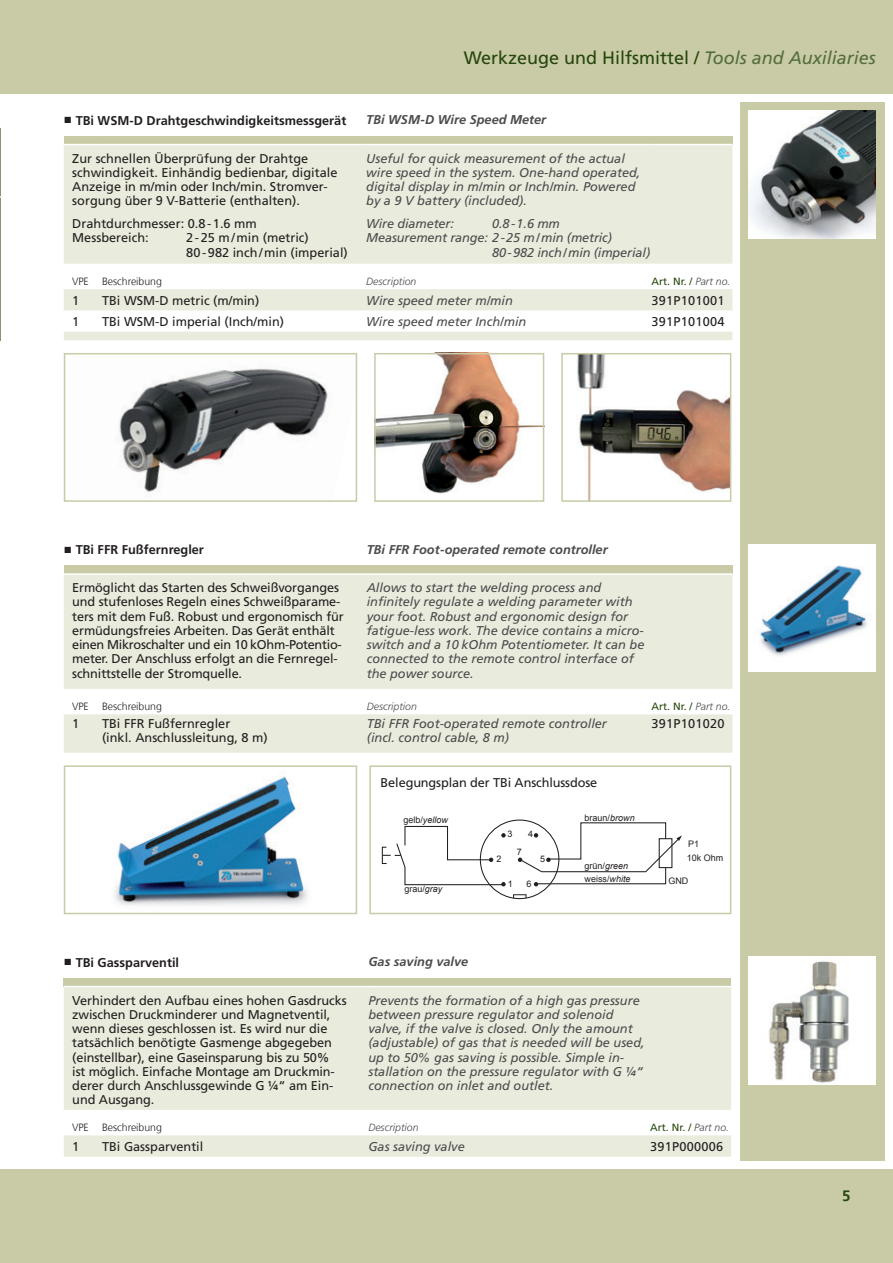
<style>
.page{position:relative;width:893px;height:1263px;background:#fff}
.page>*{position:absolute;margin:0;border:0;box-sizing:border-box;transform-origin:0 0}
.t1{font:18px "Frutiger LT Std";color:#26460a}
.t2{font:700 15px "Frutiger";color:#26460a}
.t3{font:12.75px/14.2px "Frutiger LT Std";letter-spacing:-.005em;color:#231f20}
.t4{font:italic 12.75px/14.2px "Frutiger LT Std";color:#4b4c4d}
.t5{font:700 12.75px "Frutiger LT Std";color:#231f20}
.t6{font:italic 700 12.75px "Frutiger LT Std";color:#4b4c4d}
.t7{font:12.75px "Frutiger LT Std";letter-spacing:.02em;color:#231f20}
.t8{font:300 10.5px "Frutiger";color:#231f20}
.t9{font:10.5px "Frutiger LT Std";color:#26460a}
.t10{font:italic 300 10.5px "Frutiger LT Std";color:#4b4c4d}
.t11{font:9px/14px "Arial";color:#231f20}
.t12{font:italic 9px "Arial";color:#231f20}
.s1{font-style:italic;color:#556d3d}
.s2{font-family:"Times New Roman";font-weight:400;font-size:13.5px}
.s3{font-weight:300;font-style:italic;color:#4b4c4d}
.s4{font-style:normal}
.s5{font-style:italic}
</style>
<div class="page">
<div style="left:740px;top:102px;width:144px;height:1059px;background:#c9cba7"></div>
<div style="left:0;top:1169px;width:893px;height:94px;background:#c9cba7"></div>
<div style="left:0;top:0;width:893px;height:94px;background:#c9cba7"></div>
<img style="left:748px;top:111px;width:128px;height:127px">
<img style="left:377px;top:356px;width:164px;height:138px">
<div style="left:374px;top:353px;width:170px;height:149px;border:2px solid #c9cba7"></div>
<img style="left:576px;top:356px;width:152px;height:143px">
<div style="left:561px;top:353px;width:170px;height:149px;border:2px solid #c9cba7"></div>
<img style="left:119px;top:368px;width:209px;height:124px">
<div style="left:64px;top:353px;width:293px;height:149px;border:2px solid #c9cba7"></div>
<img style="left:748px;top:544px;width:128px;height:128px">
<div style="left:64px;top:136px;width:668px;height:9px;background:#c9cba7"></div>
<svg style="left:64px;top:145px;width:668px;height:195px;fill:#e9ebdc"></svg>
<hr style="left:64px;top:144px;width:38px;height:1px;background:#fff">
<hr style="left:102px;top:144px;width:264px;height:1px;background:#fff">
<hr style="left:366px;top:144px;width:285px;height:1px;background:#fff">
<hr style="left:651px;top:144px;width:81px;height:1px;background:#fff">
<img style="left:114px;top:776px;width:194px;height:130px">
<div style="left:64px;top:765px;width:293px;height:149px;border:2px solid #c9cba7"></div>
<div style="left:369px;top:765px;width:362px;height:149px;background:#fff;border:2px solid #c9cba7"></div>
<div style="left:64px;top:566px;width:668px;height:8px;background:#c9cba7"></div>
<svg style="left:64px;top:575px;width:668px;height:178px;background:#ecede1"></svg>
<hr style="left:64px;top:573px;width:38px;height:2px;background:#fff">
<hr style="left:102px;top:573px;width:265px;height:2px;background:#fff">
<hr style="left:367px;top:573px;width:284px;height:2px;background:#fff">
<hr style="left:651px;top:573px;width:81px;height:2px;background:#fff">
<img style="left:748px;top:957px;width:128px;height:127px">
<div style="left:64px;top:978px;width:667px;height:8px;background:#c9cba7"></div>
<svg style="left:64px;top:987px;width:667px;height:170px;background:#eceee1"></svg>
<svg style="left:382px;top:825px;width:124px;height:61px"></svg>
<div style="left:382px;top:847px;width:5px;height:17px;border:1px solid #231f20"></div>
<div style="left:513px;top:894px;width:13px;height:4px;border:1px solid #231f20"></div>
<svg style="left:518px;top:822px;width:164px;height:64px"></svg>
<h1 class="t1" style="left:464px;top:47px;width:414px">Werkzeuge und Hilfsmittel / <span class="s1">Tools and Auxiliaries</span></h1>
<p class="t5" style="left:64px;top:113px;width:284px"><span class="s2">■</span> TBi WSM-D Drahtgeschwindigkeitsmessgerät</p>
<p class="t6" style="left:366px;top:112px;width:181px">TBi WSM-D Wire Speed Meter</p>
<p class="t3" style="left:72px;top:151px;width:267px">Zur schnellen Überprüfung der Drahtge schwindigkeit. Einhändig bedienbar, digitale Anzeige in m/min oder Inch/min. Stromver&shy;sorgung über 9 V-Batterie (enthalten).</p>
<p class="t3" style="left:72px;top:217px;width:186px">Drahtdurchmesser: 0.8-1.6 mm<br>Messbereich:</p>
<p class="t4" style="left:366px;top:151px;width:276px">Useful for quick measurement of the actual wire speed in the system. One-hand operated, digital display in m/min or Inch/min. Powered by a 9 V battery (included).</p>
<p class="t4" style="left:366px;top:217px;width:89px">Wire diameter:</p>
<p class="t4" style="left:492px;top:217px;width:69px">0.8-1.6 mm</p>
<p class="t4" style="left:366px;top:231px;width:247px">Measurement range: 2-25 m/min (metric)</p>
<p class="t4" style="left:492px;top:245px;width:160px">80-982 inch/min (imperial)</p>
<p class="t3" style="left:186px;top:231px;width:163px">2-25 m/min (metric)<br>80-982 inch/min (imperial)</p>
<p class="t8" style="left:72px;top:275px;width:18px">VPE</p>
<p class="t8" style="left:102px;top:275px;width:61px">Beschreibung</p>
<p class="t10" style="left:366px;top:275px;width:52px">Description</p>
<p class="t9" style="left:651px;top:275px;width:80px">Art. Nr. / <span class="s3">Part no.</span></p>
<p class="t3" style="left:72px;top:293px;width:9px">1</p>
<p class="t3" style="left:102px;top:293px;width:159px">TBi WSM-D metric (m/min)</p>
<p class="t4" style="left:366px;top:293px;width:148px">Wire speed meter m/min</p>
<p class="t7" style="left:651px;top:293px;width:75px">391P101001</p>
<p class="t3" style="left:72px;top:314px;width:9px">1</p>
<p class="t3" style="left:102px;top:314px;width:184px">TBi WSM-D imperial (Inch/min)</p>
<p class="t4" style="left:366px;top:314px;width:162px">Wire speed meter Inch/min</p>
<p class="t7" style="left:651px;top:314px;width:75px">391P101004</p>
<p class="t5" style="left:64px;top:542px;width:142px"><span class="s2">■</span> TBi FFR Fußfernregler</p>
<p class="t6" style="left:367px;top:542px;width:242px">TBi FFR Foot-operated remote controller</p>
<p class="t3" style="left:72px;top:581px;width:273px">Ermöglicht das Starten des Schweißvorganges und stufenloses Regeln eines Schweißparame&shy;ters mit dem Fuß. Robust und ergonomisch für ermüdungsfreies Arbeiten. Das Gerät enthält einen Mikroschalter und ein 10 kOhm-Potentio&shy;meter. Der Anschluss erfolgt an die Fernregel&shy;schnittstelle der Stromquelle.</p>
<p class="t4" style="left:367px;top:581px;width:279px">Allows to start the welding process and infinitely regulate a welding parameter with your foot. Robust and ergonomic design for fatigue-less work. The device contains a micro&shy;switch and a 10 kOhm Potentiometer. It can be connected to the remote control interface of the power source.</p>
<p class="t8" style="left:72px;top:701px;width:18px">VPE</p>
<p class="t8" style="left:102px;top:701px;width:61px">Beschreibung</p>
<p class="t10" style="left:367px;top:700px;width:52px">Description</p>
<p class="t9" style="left:651px;top:700px;width:80px">Art. Nr. / <span class="s3">Part no.</span></p>
<p class="t3" style="left:72px;top:717px;width:9px">1</p>
<p class="t3" style="left:102px;top:717px;width:167px">TBi FFR Fußfernregler<br>(inkl. Anschlussleitung, 8 m)</p>
<p class="t4" style="left:367px;top:717px;width:242px">TBi FFR Foot-operated remote controller (incl. control cable, 8 m)</p>
<p class="t7" style="left:651px;top:716px;width:75px">391P101020</p>
<p class="t3" style="left:381px;top:776px;width:218px">Belegungsplan der TBi Anschlussdose</p>
<p class="t12" style="left:403px;top:814px;width:46px"><span class="s4">gelb/</span>yellow</p>
<p class="t11" style="left:585px;top:811px;width:52px">braun/<span class="s5">brown</span></p>
<p class="t11" style="left:585px;top:859px;width:48px;line-height:13.2px">grün/<span class="s5">green </span>weiss/<span class="s5">white</span></p>
<p class="t11" style="left:404px;top:882px;width:40px">grau/<span class="s5">gray</span></p>
<p class="t11" style="left:508px;top:827px;width:7px">3</p>
<p class="t11" style="left:528px;top:827px;width:7px">4</p>
<p class="t11" style="left:517px;top:845px;width:7px">7</p>
<p class="t11" style="left:497px;top:852px;width:7px">2</p>
<p class="t11" style="left:540px;top:852px;width:7px">5</p>
<p class="t11" style="left:508px;top:877px;width:7px">1</p>
<p class="t11" style="left:527px;top:877px;width:7px">6</p>
<p class="t11" style="left:687px;top:837px;width:38px">P1<br>10k Ohm</p>
<p class="t11" style="left:668px;top:874px;width:21px">GND</p>
<p class="t5" style="left:64px;top:955px;width:117px"><span class="s2">■</span> TBi Gassparventil</p>
<p class="t6" style="left:368px;top:954px;width:101px">Gas saving valve</p>
<p class="t3" style="left:72px;top:993px;width:276px">Verhindert den Aufbau eines hohen Gasdrucks zwischen Druckminderer und Magnetventil, wenn dieses geschlossen ist. Es wird nur die tatsächlich benötigte Gasmenge abgegeben (einstellbar), eine Gaseinsparung bis zu 50%<br>ist möglich. Einfache Montage am Druckmin&shy;derer durch Anschlussgewinde G ¼“ am Ein&shy;und Ausgang.</p>
<p class="t4" style="left:368px;top:993px;width:278px">Prevents the formation of a high gas pressure between pressure regulator and solenoid valve, if the valve is closed. Only the amount (adjustable) of gas that is needed will be used, up to 50% gas saving is possible. Simple in&shy;stallation on the pressure regulator with G ¼“ connection on inlet and outlet.</p>
<p class="t8" style="left:72px;top:1121px;width:18px">VPE</p>
<p class="t8" style="left:102px;top:1121px;width:61px">Beschreibung</p>
<p class="t10" style="left:368px;top:1121px;width:52px">Description</p>
<p class="t9" style="left:650px;top:1121px;width:80px">Art. Nr. / <span class="s3">Part no.</span></p>
<p class="t3" style="left:72px;top:1139px;width:9px">1</p>
<p class="t3" style="left:102px;top:1139px;width:103px">TBi Gassparventil</p>
<p class="t4" style="left:368px;top:1139px;width:98px">Gas saving valve</p>
<p class="t7" style="left:650px;top:1139px;width:75px">391P000006</p>
<p class="t2" style="left:842px;top:1187px;width:10px">5</p>
</div>
